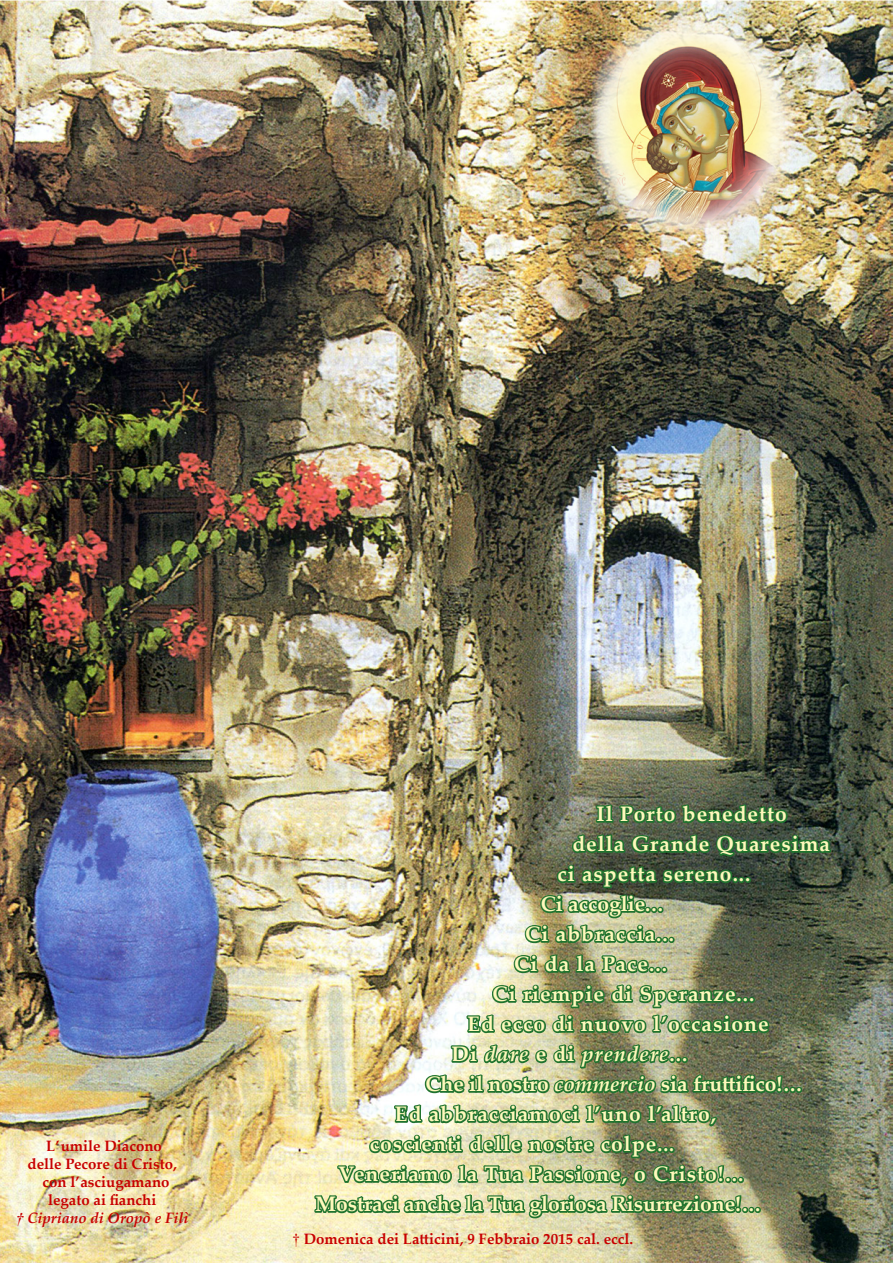
<style>
.page{position:relative;width:893px;height:1263px;background:#fff}
.page>*{position:absolute;margin:0;border:0;box-sizing:border-box;transform-origin:0 0}
.t1{font:700 21px "Palatino Linotype";letter-spacing:.05em;color:#fff9bc}
.t2{font:700 21px "Palatino Linotype";color:#fff9bc}
.t3{font:italic 700 21px "Palatino Linotype";letter-spacing:.05em;color:#fff9bc}
.t4{font:700 15px/18px "Palatino Linotype";color:#c80000;text-align:center}
.s1{font-family:"CTOS New Times Bold Italic Test 1";font-weight:400}
.s2{font-style:italic}
.s3{font-style:normal}
.s4{font-family:"CTOS New Times Roman Test 1";font-weight:400}
</style>
<div class="page">
<img style="left:0;top:0;width:893px;height:1263px">
<img style="left:313px;top:800px;width:521px;height:440px">
<div style="left:586px;top:17px;width:209px;height:220px;background:#fff;opacity:.75"></div>
<div style="left:591px;top:11px;width:208px;height:225px;background:#fff;opacity:.75"></div>
<img style="left:599px;top:18px;width:193px;height:209px">
<p class="t4" style="left:16px;top:1136px;width:174px">L’umile Diacono<br>delle Pecore di Cristo, con l’asciugamano legato ai fianchi<br><span class="s1">†</span> <span class="s2">Cipriano di Oropò e Filì</span></p>
<p class="t1" style="left:596px;top:799px;width:192px">Il Porto benedetto</p>
<p class="t1" style="left:572px;top:829px;width:259px">della Grande Quaresima</p>
<p class="t1" style="left:557px;top:859px;width:195px">ci aspetta sereno...</p>
<p class="t2" style="left:541px;top:889px;width:124px">Ci accoglie...</p>
<p class="t1" style="left:525px;top:919px;width:150px">Ci abbraccia...</p>
<p class="t1" style="left:514px;top:949px;width:154px">Ci da la Pace...</p>
<p class="t1" style="left:492px;top:979px;width:263px">Ci riempie di Speranze...</p>
<p class="t1" style="left:467px;top:1009px;width:303px">Ed ecco di nuovo l’occasione</p>
<p class="t3" style="left:452px;top:1039px;width:237px"><span class="s3">Di</span> dare <span class="s3">e di</span> prendere<span class="s3">...</span></p>
<p class="t2" style="left:425px;top:1069px;width:378px">Che il nostro <span class="s2">commercio</span> sia fruttifico!...</p>
<p class="t1" style="left:395px;top:1099px;width:323px">Ed abbracciamoci l’uno l’altro,</p>
<p class="t1" style="left:370px;top:1129px;width:306px">coscienti delle nostre colpe...</p>
<p class="t1" style="left:338px;top:1159px;width:407px">Veneriamo la Tua Passione, o Cristo!...</p>
<p class="t2" style="left:315px;top:1189px;width:447px">Mostraci anche la Tua gloriosa Risurrezione!...</p>
<p class="t4" style="left:293px;top:1229px;width:342px"><span class="s4">†</span> Domenica dei Latticini, 9 Febbraio 2015 cal. eccl.</p>
</div>
